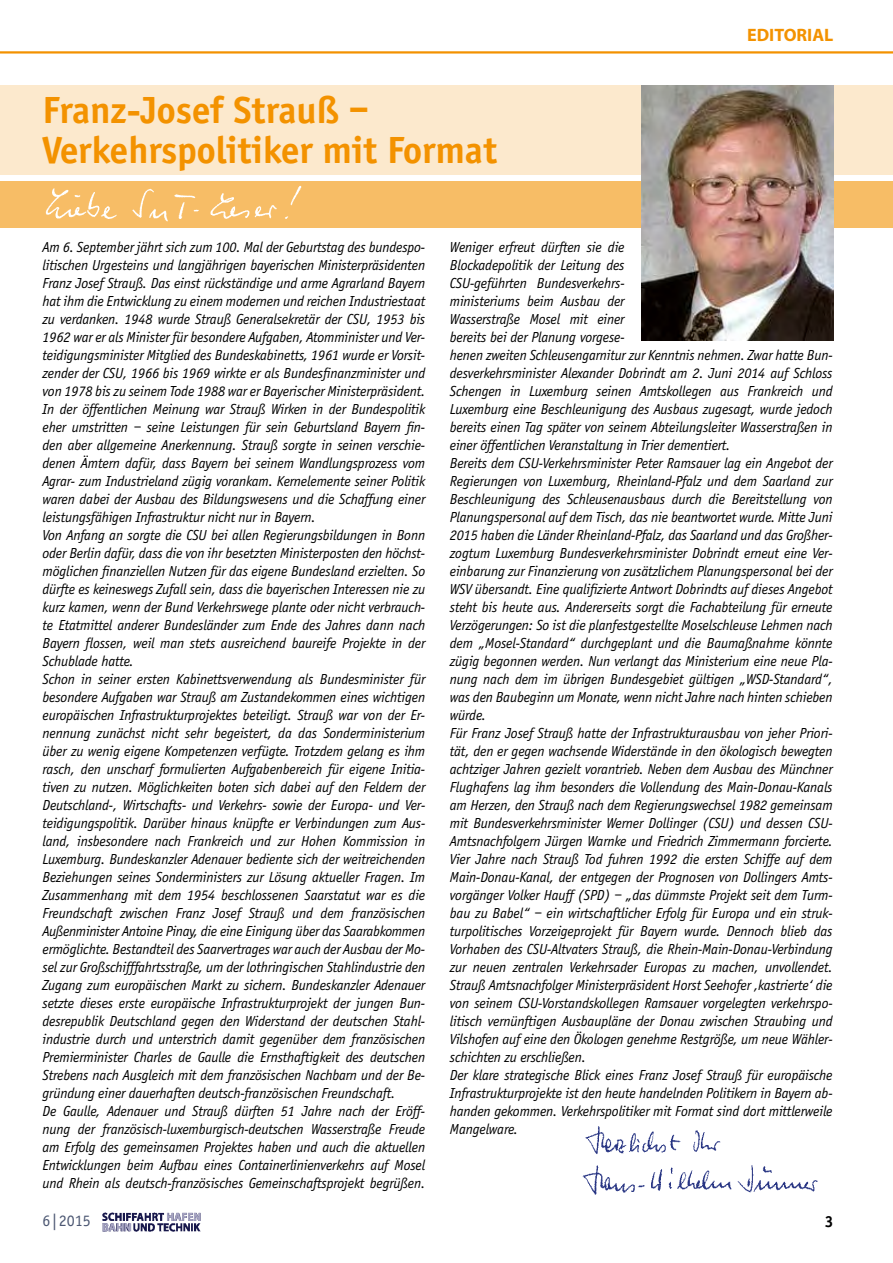
<style>
.page{position:relative;width:893px;height:1263px;background:#fff}
.page>*{position:absolute;margin:0;border:0;box-sizing:border-box;transform-origin:0 0}
.t1{font:700 39px/40.5px "Officina Sans";color:#f39200}
.t2{font:700 18px "Myriad";color:#f39200}
.t3{font:16.5px "Officina Sans";color:#4d5873}
.t4{font:700 16.5px "Officina Sans";color:#000}
.t5{font:italic 15px/18px "Officina Sans";letter-spacing:-.01em;color:#000}
</style>
<div class="page">
<img style="left:103px;top:1212px;width:98px;height:20px">
<img style="left:166px;top:1212px;width:35px;height:10px">
<img style="left:103px;top:1222px;width:30px;height:10px">
<div style="left:0;top:85px;width:893px;height:89px;background:#fce9cd"></div>
<div style="left:0;top:181px;width:893px;height:46px;background:#f7bd66"></div>
<hr style="left:0;top:51px;width:893px;height:3px;background:#f39200">
<img style="left:642px;top:85px;width:191px;height:255px">
<img style="left:45px;top:185px;width:257px;height:37px">
<img style="left:582px;top:1126px;width:236px;height:69px">
<h1 class="t1" style="left:43px;top:89px;width:456px">Franz-Josef Strauß –<br>Verkehrspolitiker mit Format</h1>
<p class="t2" style="left:747px;top:26px;width:88px">EDITORIAL</p>
<p class="t5" style="left:43px;top:238px;width:384px">Am 6. September jährt sich zum 100. Mal der Geburtstag des bundespo&shy;litischen Urgesteins und langjährigen bayerischen Ministerpräsidenten Franz Josef Strauß. Das einst rückständige und arme Agrarland Bayern hat ihm die Entwicklung zu einem modernen und reichen Industriestaat zu verdanken. 1948 wurde Strauß Generalsekretär der CSU, 1953 bis 1962 war er als Minister für besondere Aufgaben, Atomminister und Ver&shy;teidigungsminister Mitglied des Bundeskabinetts, 1961 wurde er Vorsit&shy;zender der CSU, 1966 bis 1969 wirkte er als Bundesfinanzminister und von 1978 bis zu seinem Tode 1988 war er Bayerischer Ministerpräsident.<br>In der öffentlichen Meinung war Strauß Wirken in der Bundespolitik eher umstritten – seine Leistungen für sein Geburtsland Bayern fin&shy;den aber allgemeine Anerkennung. Strauß sorgte in seinen verschie&shy;denen Ämtern dafür, dass Bayern bei seinem Wandlungsprozess vom Agrar- zum Industrieland zügig vorankam. Kernelemente seiner Politik waren dabei der Ausbau des Bildungswesens und die Schaffung einer leistungsfähigen Infrastruktur nicht nur in Bayern.<br>Von Anfang an sorgte die CSU bei allen Regierungsbildungen in Bonn oder Berlin dafür, dass die von ihr besetzten Ministerposten den höchst&shy;möglichen finanziellen Nutzen für das eigene Bundesland erzielten. So dürfte es keineswegs Zufall sein, dass die bayerischen Interessen nie zu kurz kamen, wenn der Bund Verkehrswege plante oder nicht verbrauch&shy;te Etatmittel anderer Bundesländer zum Ende des Jahres dann nach Bayern flossen, weil man stets ausreichend baureife Projekte in der Schublade hatte.<br>Schon in seiner ersten Kabinettsverwendung als Bundesminister für besondere Aufgaben war Strauß am Zustandekommen eines wichtigen europäischen Infrastrukturprojektes beteiligt. Strauß war von der Er&shy;nennung zunächst nicht sehr begeistert, da das Sonderministerium über zu wenig eigene Kompetenzen verfügte. Trotzdem gelang es ihm rasch, den unscharf formulierten Aufgabenbereich für eigene Initia&shy;tiven zu nutzen. Möglichkeiten boten sich dabei auf den Feldern der Deutschland-, Wirtschafts- und Verkehrs- sowie der Europa- und Ver&shy;teidigungspolitik. Darüber hinaus knüpfte er Verbindungen zum Aus&shy;land, insbesondere nach Frankreich und zur Hohen Kommission in Luxemburg. Bundeskanzler Adenauer bediente sich der weitreichenden Beziehungen seines Sonderministers zur Lösung aktueller Fragen. Im Zusammenhang mit dem 1954 beschlossenen Saarstatut war es die Freundschaft zwischen Franz Josef Strauß und dem französischen Außenminister Antoine Pinay, die eine Einigung über das Saarabkommen ermöglichte. Bestandteil des Saarvertrages war auch der Ausbau der Mo&shy;sel zur Großschifffahrtsstraße, um der lothringischen Stahlindustrie den Zugang zum europäischen Markt zu sichern. Bundeskanzler Adenauer setzte dieses erste europäische Infrastrukturprojekt der jungen Bun&shy;desrepublik Deutschland gegen den Widerstand der deutschen Stahl&shy;industrie durch und unterstrich damit gegenüber dem französischen Premierminister Charles de Gaulle die Ernsthaftigkeit des deutschen Strebens nach Ausgleich mit dem französischen Nachbarn und der Be&shy;gründung einer dauerhaften deutsch-französischen Freundschaft.<br>De Gaulle, Adenauer und Strauß dürften 51 Jahre nach der Eröff&shy;nung der französisch-luxemburgisch-deutschen Wasserstraße Freude am Erfolg des gemeinsamen Projektes haben und auch die aktuellen Entwicklungen beim Aufbau eines Containerlinienverkehrs auf Mosel und Rhein als deutsch-französisches Gemeinschaftsprojekt begrüßen.</p>
<p class="t5" style="left:450px;top:238px;width:384px">Weniger erfreut dürften sie die<br>Blockadepolitik der Leitung des<br>CSU-geführten Bundesverkehrs-<br>ministeriums beim Ausbau der<br>Wasserstraße Mosel mit einer<br>bereits bei der Planung vorgese-<br>henen zweiten Schleusengarnitur zur Kenntnis nehmen. Zwar hatte Bun&shy;desverkehrsminister Alexander Dobrindt am 2. Juni 2014 auf Schloss Schengen in Luxemburg seinen Amtskollegen aus Frankreich und Luxemburg eine Beschleunigung des Ausbaus zugesagt, wurde jedoch bereits einen Tag später von seinem Abteilungsleiter Wasserstraßen in einer öffentlichen Veranstaltung in Trier dementiert.<br>Bereits dem CSU-Verkehrsminister Peter Ramsauer lag ein Angebot der Regierungen von Luxemburg, Rheinland-Pfalz und dem Saarland zur Beschleunigung des Schleusenausbaus durch die Bereitstellung von Planungspersonal auf dem Tisch, das nie beantwortet wurde. Mitte Juni 2015 haben die Länder Rheinland-Pfalz, das Saarland und das Großher&shy;zogtum Luxemburg Bundesverkehrsminister Dobrindt erneut eine Ver&shy;einbarung zur Finanzierung von zusätzlichem Planungspersonal bei der WSV übersandt. Eine qualifizierte Antwort Dobrindts auf dieses Angebot steht bis heute aus. Andererseits sorgt die Fachabteilung für erneute Verzögerungen: So ist die planfestgestellte Moselschleuse Lehmen nach dem „Mosel-Standard“ durchgeplant und die Baumaßnahme könnte zügig begonnen werden. Nun verlangt das Ministerium eine neue Pla&shy;nung nach dem im übrigen Bundesgebiet gültigen „WSD-Standard“, was den Baubeginn um Monate, wenn nicht Jahre nach hinten schieben würde.<br>Für Franz Josef Strauß hatte der Infrastrukturausbau von jeher Priori&shy;tät, den er gegen wachsende Widerstände in den ökologisch bewegten achtziger Jahren gezielt vorantrieb. Neben dem Ausbau des Münchner Flughafens lag ihm besonders die Vollendung des Main-Donau-Kanals am Herzen, den Strauß nach dem Regierungswechsel 1982 gemeinsam mit Bundesverkehrsminister Werner Dollinger (CSU) und dessen CSU-Amtsnachfolgern Jürgen Warnke und Friedrich Zimmermann forcierte.<br>Vier Jahre nach Strauß Tod fuhren 1992 die ersten Schiffe auf dem Main-Donau-Kanal, der entgegen der Prognosen von Dollingers Amts&shy;vorgänger Volker Hauff (SPD) – „das dümmste Projekt seit dem Turm&shy;bau zu Babel“ – ein wirtschaftlicher Erfolg für Europa und ein struk&shy;turpolitisches Vorzeigeprojekt für Bayern wurde. Dennoch blieb das Vorhaben des CSU-Altvaters Strauß, die Rhein-Main-Donau-Verbindung zur neuen zentralen Verkehrsader Europas zu machen, unvollendet.<br>Strauß Amtsnachfolger Ministerpräsident Horst Seehofer ‚kastrierte‘ die von seinem CSU-Vorstandskollegen Ramsauer vorgelegten verkehrspo&shy;litisch vernünftigen Ausbaupläne der Donau zwischen Straubing und Vilshofen auf eine den Ökologen genehme Restgröße, um neue Wähler&shy;schichten zu erschließen.<br>Der klare strategische Blick eines Franz Josef Strauß für europäische Infrastrukturprojekte ist den heute handelnden Politikern in Bayern ab&shy;handen gekommen. Verkehrspolitiker mit Format sind dort mittlerweile Mangelware.</p>
<p class="t3" style="left:43px;top:1212px;width:50px">6|2015</p>
<p class="t4" style="left:825px;top:1211px;width:10px">3</p>
</div>
